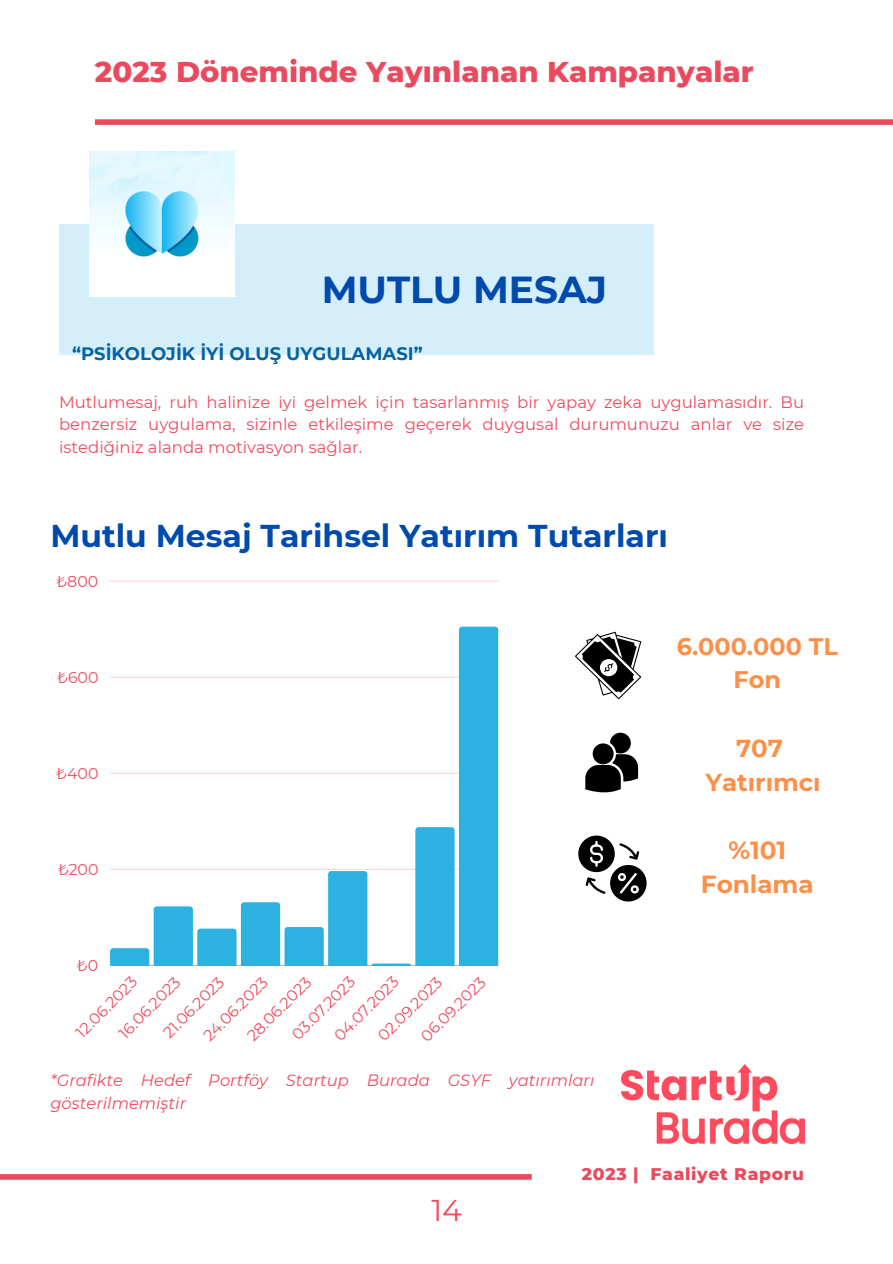
<style>
.page{position:relative;width:893px;height:1264px;background:#fff}
.page>*{position:absolute;margin:0;border:0;box-sizing:border-box;transform-origin:0 0}
.t1{font:700 37.5px "Montserrat";color:#004aad}
.t2{font:700 31.5px "Montserrat";color:#004aad}
.t3{font:30px "Montserrat";color:#ef4b5e}
.t4{font:800 29.1px "Montserrat";color:#e94a5e}
.t5{font:700 24.75px "Montserrat";color:#fd9049}
.t6{font:700 24.45px "Montserrat";color:#fd9049}
.t7{font:700 23.85px/33px "Montserrat";color:#fd9049;text-align:center}
.t8{font:700 18px "Montserrat";color:#0563a4}
.t9{font:800 17.25px "Montserrat";letter-spacing:.04em;color:#e94a5e}
.t10{font:16.5px/22.5px "Montserrat";color:#ef4b5e;text-align:justify}
.t11{font:italic 16.35px/22.5px "Montserrat";color:#ef4b5e}
.t12{font:15.75px "Montserrat";color:#ef4b5e}
</style>
<div class="page">
<img style="left:622px;top:1064px;width:182px;height:79px">
<div style="left:0;top:1174px;width:531px;height:5px;background:#e94a5e"></div>
<div style="left:59px;top:224px;width:594px;height:131px;background:#d4eff9"></div>
<img style="left:89px;top:151px;width:145px;height:146px">
<hr style="left:110px;top:581px;width:388px;height:1px;background:#ef4b5e">
<hr style="left:110px;top:965px;width:388px;height:1px;background:#ef4b5e">
<svg style="left:110px;top:626px;width:388px;height:339px"></svg>
<svg style="left:575px;top:631px;width:66px;height:68px"></svg>
<svg style="left:585px;top:732px;width:53px;height:60px"></svg>
<svg style="left:578px;top:835px;width:68px;height:66px"></svg>
<div style="left:95px;top:119px;width:797px;height:6px;background:#e94a5e"></div>
<p class="t4" style="left:95px;top:54px;width:660px">2023 Döneminde Yayınlanan Kampanyalar</p>
<p class="t1" style="left:321px;top:267px;width:287px">MUTLU MESAJ</p>
<p class="t8" style="left:72px;top:342px;width:352px">“PSİKOLOJİK İYİ OLUŞ UYGULAMASI”</p>
<p class="t10" style="left:59px;top:391px;width:746px">Mutlumesaj, ruh hali nize iyi gelmek içi n tasarlanmış bi r yapay zeka uygulamasıdır. Bu benzersiz uygulama, sizi nle etki leşi me geçerek duygusal durumunuzu anlar ve size istediği niz alanda motivasyon sağlar.</p>
<p class="t2" style="left:50px;top:516px;width:619px">Mutlu Mesaj Tarihsel Yatırım Tutarları</p>
<p class="t12" style="left:56px;top:571px;width:43px">₺800</p>
<p class="t12" style="left:57px;top:667px;width:43px">₺600</p>
<p class="t12" style="left:56px;top:763px;width:44px">₺400</p>
<p class="t12" style="left:58px;top:859px;width:42px">₺200</p>
<p class="t12" style="left:77px;top:955px;width:23px">₺0</p>
<p class="t12" style="left:330px;top:1031px;width:85px;rotate:-45deg">04.07.2023</p>
<p class="t12" style="left:72px;top:1028px;width:80px;rotate:-45deg">12.06.2023</p>
<p class="t12" style="left:288px;top:1030px;width:83px;rotate:-45deg">03.07.2023</p>
<p class="t12" style="left:159px;top:1028px;width:80px;rotate:-45deg">21.06.2023</p>
<p class="t12" style="left:115px;top:1028px;width:81px;rotate:-45deg">16.06.2023</p>
<p class="t12" style="left:199px;top:1031px;width:85px;rotate:-45deg">24.06.2023</p>
<p class="t12" style="left:374px;top:1031px;width:85px;rotate:-45deg">02.09.2023</p>
<p class="t12" style="left:243px;top:1031px;width:85px;rotate:-45deg">28.06.2023</p>
<p class="t12" style="left:417px;top:1032px;width:85px;rotate:-45deg">06.09.2023</p>
<p class="t11" style="left:50px;top:1069px;width:545px">*Grafikte Hedef Portföy Startup Burada GSYF yatırımları gösterilmemiştir</p>
<p class="t7" style="left:676px;top:630px;width:162px">6.000.000 TL<br>Fon</p>
<p class="t6" style="left:736px;top:733px;width:48px">707</p>
<p class="t6" style="left:705px;top:767px;width:117px">Yatırımcı</p>
<p class="t5" style="left:728px;top:834px;width:59px">%101</p>
<p class="t5" style="left:700px;top:869px;width:114px">Fonlama</p>
<p class="t3" style="left:431px;top:1192px;width:32px">14</p>
<p class="t9" style="left:582px;top:1163px;width:223px">2023 | Faaliyet Raporu</p>
</div>
